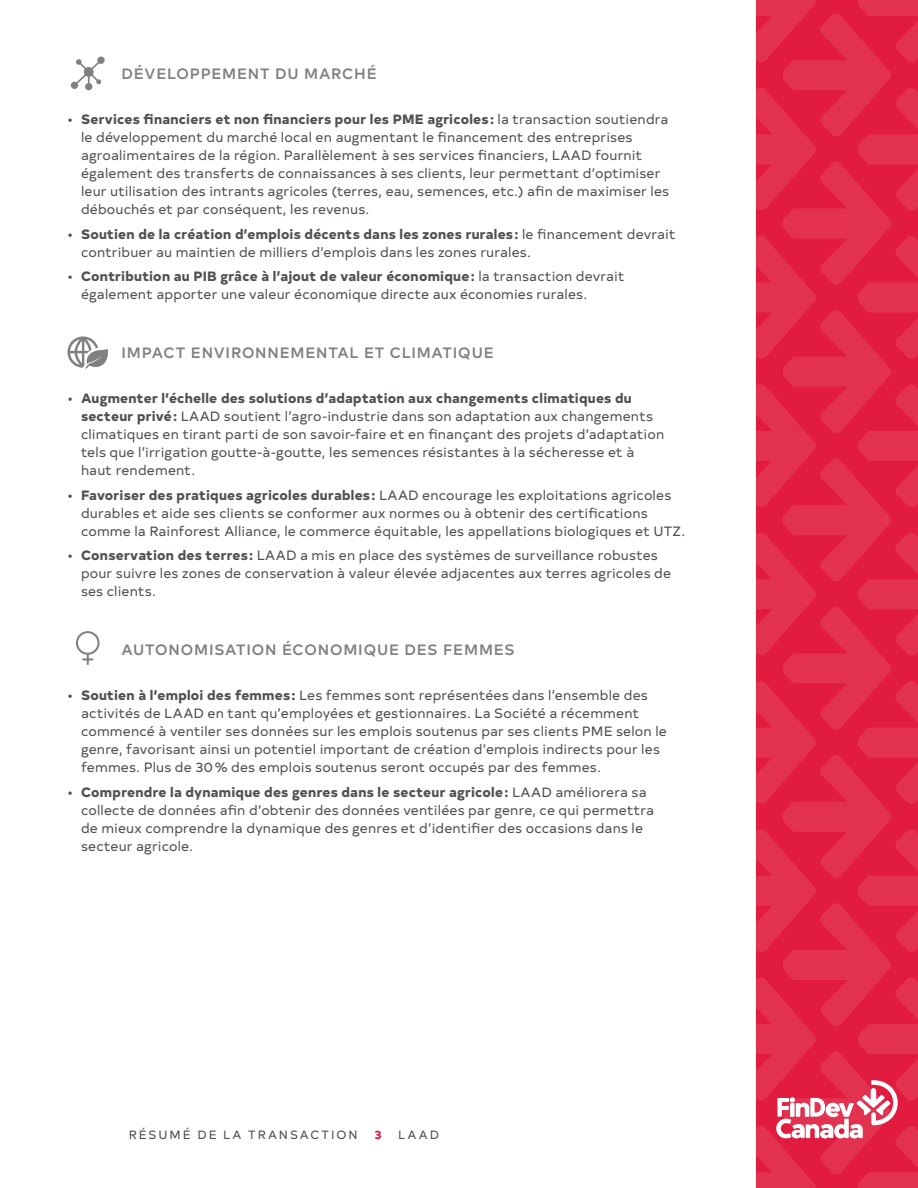
<style>
.page{position:relative;width:918px;height:1188px;background:#fff}
.page>*{position:absolute;margin:0;border:0;box-sizing:border-box;transform-origin:0 0}
.t1{font:500 15px "Typold";letter-spacing:.055em;color:#808080}
.t2{font:13.5px/18px "Typold";letter-spacing:.01em;color:#4f5153}
.t3{font:12px "Typold";letter-spacing:.165em;color:#4f5153}
.t4{font:800 12px "Typold";color:#e21c3f}
.s1{font-weight:800}
</style>
<div class="page">
<svg style="left:756px;top:0;width:162px;height:1188px;background:#e2294a"></svg>
<svg style="left:76px;top:631px;width:24px;height:34px"></svg>
<svg style="left:68px;top:336px;width:40px;height:32px"></svg>
<svg style="left:71px;top:57px;width:34px;height:33px"></svg>
<h3 class="t1" style="left:122px;top:61px;width:256px">DÉVELOPPEMENT DU MARCHÉ</h3>
<p class="t2" style="left:81px;top:109px;width:590px;text-indent:-14px">• <span class="s1">Services financiers et non financiers pour les PME agricoles :</span> la transaction soutiendra le développement du marché local en augmentant le financement des entreprises agroalimentaires de la région. Parallèlement à ses services financiers, LAAD fournit également des transferts de connaissances à ses clients, leur permettant d’optimiser leur utilisation des intrants agricoles (terres, eau, semences, etc.) afin de maximiser les débouchés et par conséquent, les revenus.</p>
<p class="t2" style="left:81px;top:224px;width:596px;text-indent:-14px">• <span class="s1">Soutien de la création d’emplois décents dans les zones rurales :</span> le financement devrait contribuer au maintien de milliers d’emplois dans les zones rurales.</p>
<p class="t2" style="left:81px;top:266px;width:545px;text-indent:-14px">• <span class="s1">Contribution au PIB grâce à l’ajout de valeur économique :</span> la transaction devrait également apporter une valeur économique directe aux économies rurales.</p>
<h3 class="t1" style="left:122px;top:340px;width:374px">IMPACT ENVIRONNEMENTAL ET CLIMATIQUE</h3>
<p class="t2" style="left:81px;top:388px;width:585px;text-indent:-14px">• <span class="s1">Augmenter l’échelle des solutions d’adaptation aux changements climatiques du secteur privé :</span> LAAD soutient l’agro-industrie dans son adaptation aux changements climatiques en tirant parti de son savoir-faire et en finançant des projets d’adaptation tels que l’irrigation goutte-à-goutte, les semences résistantes à la sécheresse et à haut rendement.</p>
<p class="t2" style="left:81px;top:485px;width:606px;text-indent:-14px">• <span class="s1">Favoriser des pratiques agricoles durables :</span> LAAD encourage les exploitations agricoles durables et aide ses clients se conformer aux normes ou à obtenir des certifications comme la Rainforest Alliance, le commerce équitable, les appellations biologiques et UTZ.</p>
<p class="t2" style="left:81px;top:545px;width:592px;text-indent:-14px">• <span class="s1">Conservation des terres :</span> LAAD a mis en place des systèmes de surveillance robustes pour suivre les zones de conservation à valeur élevée adjacentes aux terres agricoles de ses clients.</p>
<h3 class="t1" style="left:122px;top:637px;width:395px">AUTONOMISATION ÉCONOMIQUE DES FEMMES</h3>
<p class="t2" style="left:81px;top:685px;width:587px;text-indent:-14px">• <span class="s1">Soutien à l’emploi des femmes :</span> Les femmes sont représentées dans l’ensemble des activités de LAAD en tant qu’employées et gestionnaires. La Société a récemment commencé à ventiler ses données sur les emplois soutenus par ses clients PME selon le genre, favorisant ainsi un potentiel important de création d’emplois indirects pour les femmes. Plus de 30 % des emplois soutenus seront occupés par des femmes.</p>
<p class="t2" style="left:81px;top:782px;width:575px;text-indent:-14px">• <span class="s1">Comprendre la dynamique des genres dans le secteur agricole :</span> LAAD améliorera sa collecte de données afin d’obtenir des données ventilées par genre, ce qui permettra de mieux comprendre la dynamique des genres et d’identifier des occasions dans le secteur agricole.</p>
<p class="t3" style="left:129px;top:1125px;width:231px">RÉSUMÉ DE LA TRANSACTION</p>
<p class="t4" style="left:374px;top:1124px;width:9px">3</p>
<p class="t3" style="left:398px;top:1125px;width:42px">LAAD</p>
</div>
